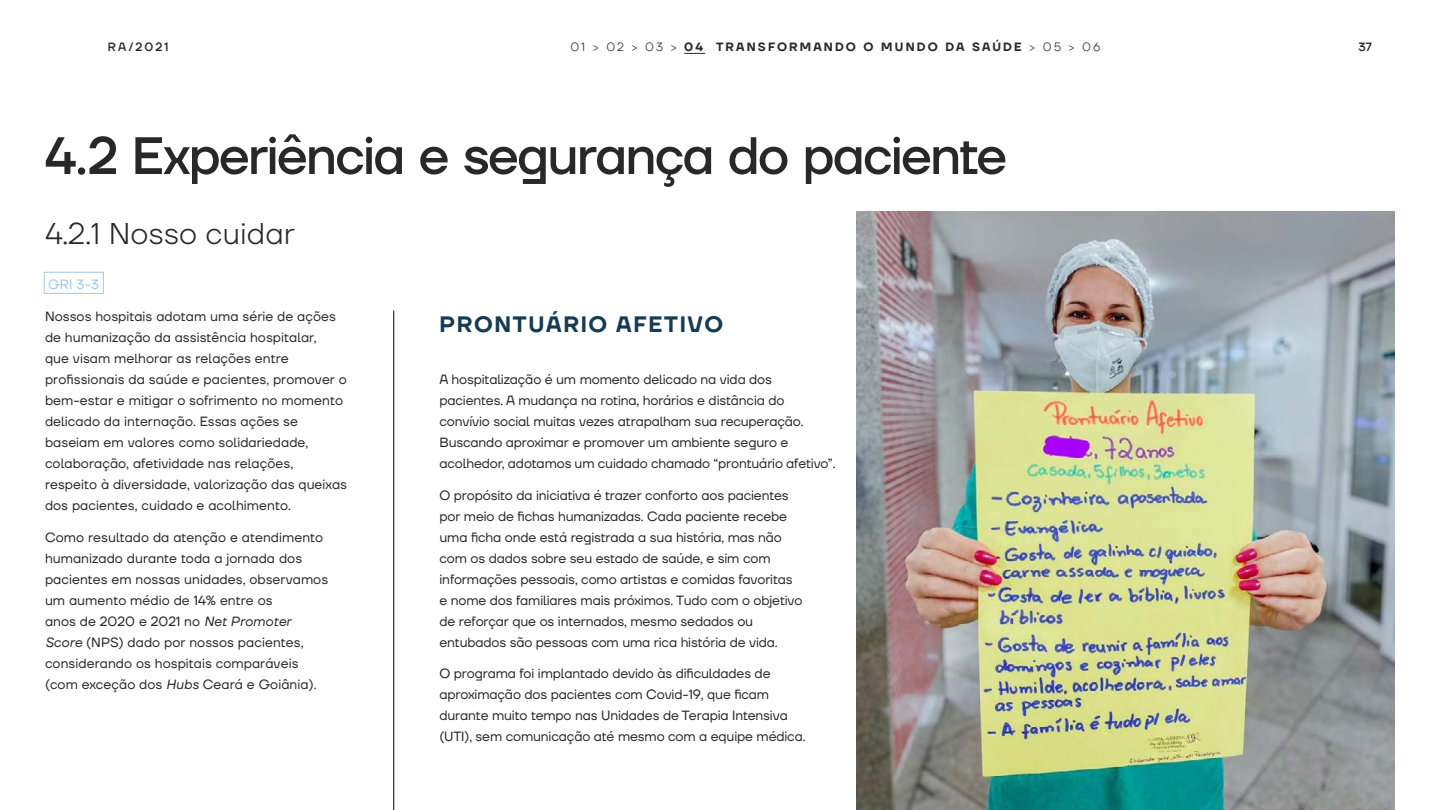
<style>
.page{position:relative;width:1440px;height:810px;background:#fff}
.page>*{position:absolute;margin:0;border:0;box-sizing:border-box;transform-origin:0 0}
.t1{font:500 52.5px "TT Firs Neue";letter-spacing:-.025em;color:#282828}
.t2{font:300 30px "TT Firs Neue";color:#282828}
.t3{font:600 22.27px "TT Firs Neue";letter-spacing:.075em;color:#153c53}
.t4{font:13.5px "TT Firs Neue";color:#a5c8e1}
.t5{font:13.35px/21px "TT Firs Neue";letter-spacing:-.01em;color:#282828}
.t6{font:600 12px "TT Firs Neue";letter-spacing:.18em;color:#282828}
.t7{font:500 12px "TT Firs Neue";letter-spacing:.175em;color:#282828}
.s1{font-weight:300}
.s2{font-style:italic}
</style>
<div class="page">
<svg style="left:684px;top:53px;width:21px;height:1px"></svg>
<img style="left:856px;top:212px;width:539px;height:598px">
<hr style="left:394px;top:310px;width:1px;height:500px;background:#000">
<div style="left:44px;top:272px;width:60px;height:22px;border:1px solid #a5c8e1"></div>
<p class="t7" style="left:108px;top:38px;width:62px">RA/2021</p>
<p class="t6" style="left:571px;top:38px;width:531px"><span class="s1">01 &gt; 02 &gt; 03 &gt;</span> 04 TRANSFORMANDO O MUNDO DA SAÚDE <span class="s1">&gt; 05 &gt; 06</span></p>
<p class="t7" style="left:1358px;top:38px;width:15px">37</p>
<h1 class="t1" style="left:45px;top:120px;width:963px">4.2 Experiência e segurança do paciente</h1>
<h2 class="t2" style="left:45px;top:214px;width:251px">4.2.1 Nosso cuidar</h2>
<p class="t4" style="left:48px;top:275px;width:52px">GRI 3-3</p>
<p class="t5" style="left:45px;top:306px;width:304px">Nossos hospitais adotam uma série de ações de humanização da assistência hospitalar,<br>que visam melhorar as relações entre profissionais da saúde e pacientes, promover o bem-estar e mitigar o sofrimento no momento delicado da internação. Essas ações se baseiam em valores como solidariedade, colaboração, afetividade nas relações, respeito à diversidade, valorização das queixas dos pacientes, cuidado e acolhimento.</p>
<p class="t5" style="left:45px;top:526px;width:285px">Como resultado da atenção e atendimento humanizado durante toda a jornada dos pacientes em nossas unidades, observamos um aumento médio de 14% entre os<br>anos de 2020 e 2021 no <span class="s2">Net Promoter Score</span> (NPS) dado por nossos pacientes, considerando os hospitais comparáveis (com exceção dos <span class="s2">Hubs</span> Ceará e Goiânia).</p>
<h3 class="t3" style="left:440px;top:308px;width:285px">PRONTUÁRIO AFETIVO</h3>
<p class="t5" style="left:440px;top:369px;width:398px">A hospitalização é um momento delicado na vida dos pacientes. A mudança na rotina, horários e distância do convívio social muitas vezes atrapalham sua recuperação.<br>Buscando aproximar e promover um ambiente seguro e acolhedor, adotamos um cuidado chamado “prontuário afetivo”.</p>
<p class="t5" style="left:440px;top:484px;width:365px">O propósito da iniciativa é trazer conforto aos pacientes por meio de fichas humanizadas. Cada paciente recebe uma ficha onde está registrada a sua história, mas não com os dados sobre seu estado de saúde, e sim com informações pessoais, como artistas e comidas favoritas e nome dos familiares mais próximos. Tudo com o objetivo de reforçar que os internados, mesmo sedados ou entubados são pessoas com uma rica história de vida.</p>
<p class="t5" style="left:440px;top:663px;width:368px">O programa foi implantado devido às dificuldades de aproximação dos pacientes com Covid-19, que ficam durante muito tempo nas Unidades de Terapia Intensiva (UTI), sem comunicação até mesmo com a equipe médica.</p>
</div>
